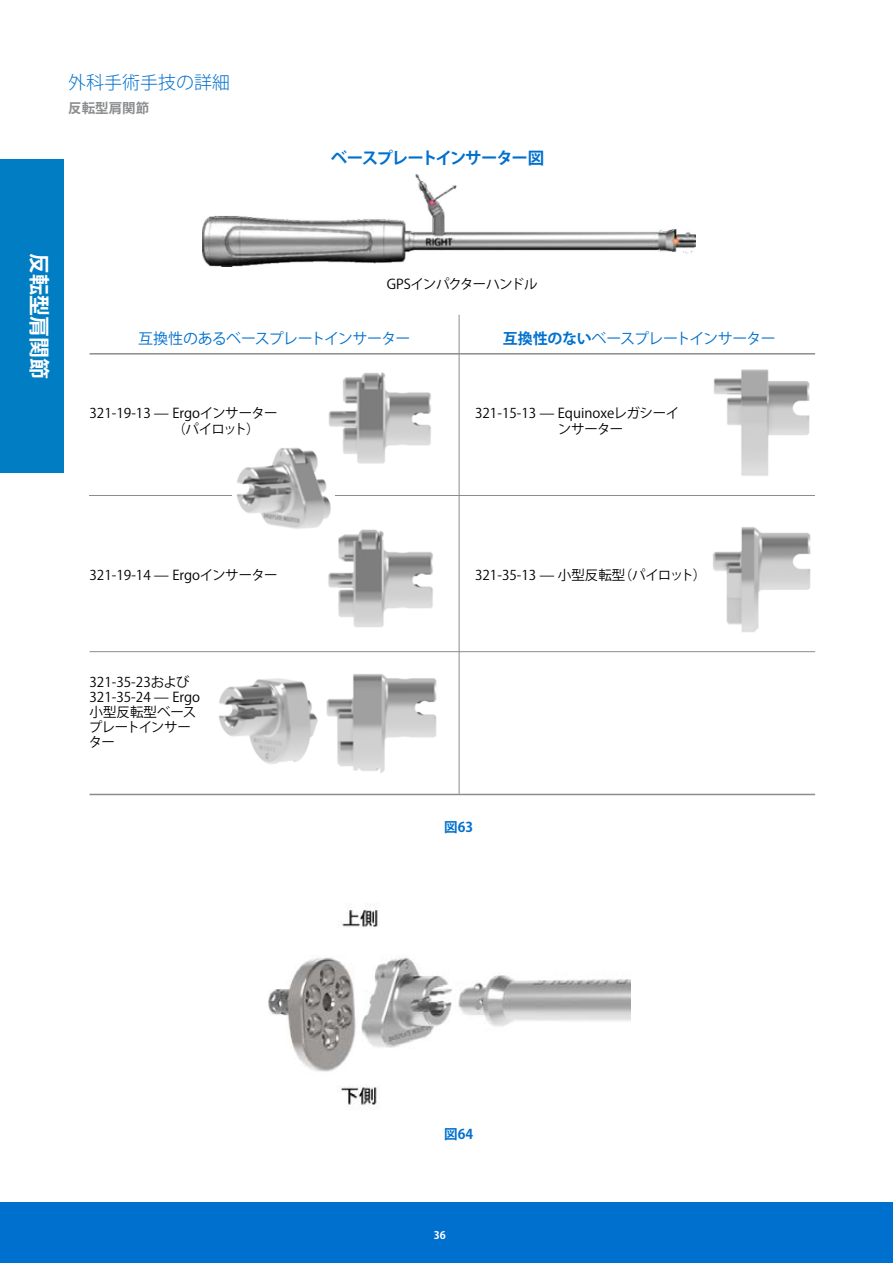
<style>
.page{position:relative;width:893px;height:1263px;background:#fff}
.page>*{position:absolute;margin:0;border:0;box-sizing:border-box;transform-origin:0 0}
.t1{font:700 21px "Koz Go Pro";color:#fff}
.t2{font:300 18px "Koz Go Pro";color:#0070ce}
.t3{font:700 16.5px "Koz Go Pro";letter-spacing:-.08em;color:#0070ce}
.t4{font:15px "Koz Go Pro";letter-spacing:-.06em;color:#0070ce}
.t5{font:13.5px/15px "Koz Go Pro";color:#000}
.t6{font:13.5px/16.2px "Koz Go Pro";letter-spacing:-.02em;color:#000}
.t7{font:13.5px "Koz Go Pro";letter-spacing:-.025em;color:#000}
.t8{font:700 13.5px "Koz Go Pro";color:#8a8c8e}
.t9{font:700 13.5px "Koz Go Pro";color:#0070ce}
.t10{font:700 10.5px "Koz Go Pro";color:#fff}
.s1{font-weight:700}
</style>
<div class="page">
<div style="left:0;top:1202px;width:893px;height:61px;background:#0070ce"></div>
<div style="left:0;top:159px;width:64px;height:313px;background:#007dc3"></div>
<img style="left:268px;top:906px;width:362px;height:204px">
<img style="left:713px;top:527px;width:98px;height:105px">
<img style="left:713px;top:369px;width:97px;height:107px">
<img style="left:328px;top:372px;width:103px;height:92px">
<img style="left:328px;top:529px;width:105px;height:98px">
<img style="left:219px;top:678px;width:99px;height:86px">
<img style="left:326px;top:674px;width:111px;height:99px">
<img style="left:202px;top:175px;width:494px;height:91px">
<hr style="left:459px;top:315px;width:1px;height:479px;background:#8a8c8e">
<hr style="left:90px;top:496px;width:725px;height:1px;background:#8a8c8e">
<hr style="left:90px;top:651px;width:725px;height:1px;background:#8a8c8e">
<hr style="left:90px;top:794px;width:725px;height:1px;background:#8a8c8e">
<hr style="left:90px;top:353px;width:725px;height:2px;background:#8a8c8e">
<img style="left:233px;top:440px;width:101px;height:92px">
<h2 class="t2" style="left:68px;top:70px;width:163px">外科手術手技の詳細</h2>
<p class="t8" style="left:68px;top:99px;width:82px">反転型肩関節</p>
<p class="t3" style="left:331px;top:147px;width:215px">ベースプレートインサーター図</p>
<h1 class="t1" style="left:53px;top:253px;width:127px;rotate:90deg">反転型肩関節</h1>
<p class="t7" style="left:387px;top:275px;width:152px">GPSインパクターハンドル</p>
<p class="t4" style="left:138px;top:328px;width:274px">互換性のあるベースプレートインサーター</p>
<p class="t6" style="left:172px;top:405px;width:107px;text-indent:-83px">321-19-13 —..Ergoインサーター（パイロット）</p>
<p class="t4" style="left:503px;top:328px;width:275px"><span class="s1">互換性のない</span>ベースプレートインサーター</p>
<p class="t5" style="left:558px;top:405px;width:123px;line-height:16.2px;text-indent:-83px">321-15-13 —..Equinoxeレガシーインサーター</p>
<p class="t5" style="left:90px;top:568px;width:190px">321-19-14 — Ergoインサーター</p>
<p class="t5" style="left:89px;top:675px;width:113px">321-35-23および<br>321-35-24 — Ergo小型反転型ベースプレートインサーター</p>
<p class="t5" style="left:475px;top:568px;width:233px">321-35-13 — 小型反転型（パイロット）</p>
<p class="t9" style="left:444px;top:818px;width:30px">図63</p>
<p class="t9" style="left:444px;top:1125px;width:30px">図64</p>
<p class="t10" style="left:434px;top:1228px;width:14px">36</p>
</div>
